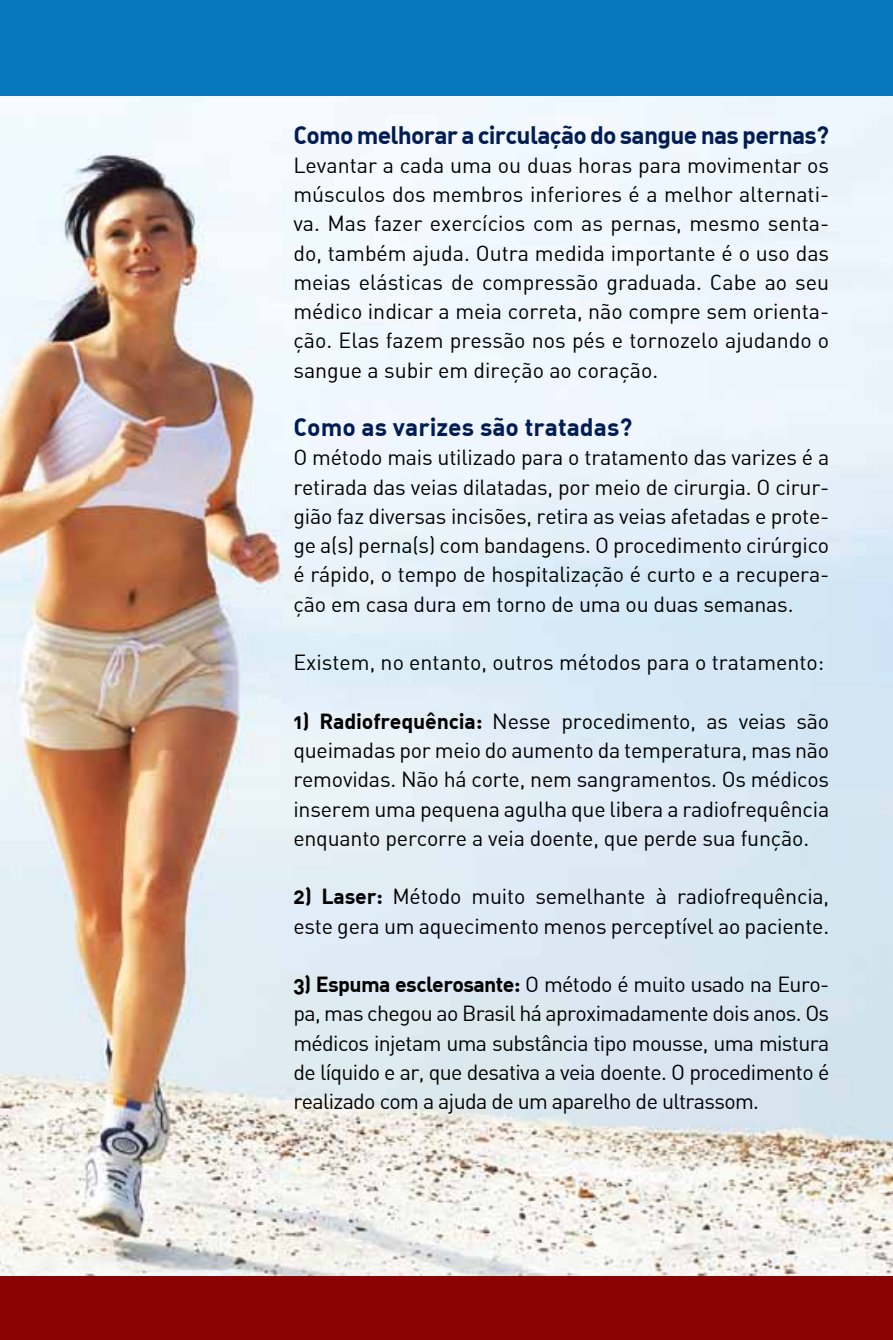
<style>
.page{position:relative;width:893px;height:1340px;background:#fff}
.page>*{position:absolute;margin:0;border:0;box-sizing:border-box;transform-origin:0 0}
.t1{font:700 24.75px "DIN Alternate";letter-spacing:-.03em;color:#001c54}
.t2{font:700 24.75px "DIN Alternate";color:#001c54}
.t3{font:21.38px/29.2px "DIN Alternate";letter-spacing:-.01em;color:#000;text-align:justify}
.s1{font-weight:700}
</style>
<div class="page">
<img style="left:0;top:96px;width:893px;height:1180px">
<div style="left:0;top:0;width:893px;height:96px;background:#0778be"></div>
<div style="left:0;top:1276px;width:893px;height:63px;background:#8b0304"></div>
<p class="t1" style="left:293px;top:118px;width:537px">Como melhorar a circulação do sangue nas pernas?</p>
<p class="t3" style="left:293px;top:150px;width:537px">Levantar a cada uma ou duas horas para movimentar os músculos dos membros inferiores é a melhor alternati&shy;va. Mas fazer exercícios com as pernas, mesmo senta&shy;do, também ajuda. Outra medida importante é o uso das meias elásticas de compressão graduada. Cabe ao seu médico indicar a meia correta, não compre sem orienta&shy;ção. Elas fazem pressão nos pés e tornozelo ajudando o sangue a subir em direção ao coração.</p>
<p class="t2" style="left:293px;top:411px;width:340px">Como as varizes são tratadas?</p>
<p class="t3" style="left:293px;top:442px;width:537px">O método mais utilizado para o tratamento das varizes é a retirada das veias dilatadas, por meio de cirurgia. O cirur&shy;gião faz diversas incisões, retira as veias afetadas e prote&shy;ge a(s) perna(s) com bandagens. O procedimento cirúrgico é rápido, o tempo de hospitalização é curto e a recupera&shy;ção em casa dura em torno de uma ou duas semanas.</p>
<p class="t3" style="left:293px;top:647px;width:532px">Existem, no entanto, outros métodos para o tratamento:</p>
<p class="t3" style="left:293px;top:706px;width:537px"><span class="s1">1) Radiofrequência:</span> Nesse procedimento, as veias são queimadas por meio do aumento da temperatura, mas não removidas. Não há corte, nem sangramentos. Os médicos inserem uma pequena agulha que libera a radiofrequência enquanto percorre a veia doente, que perde sua função.</p>
<p class="t3" style="left:293px;top:881px;width:537px"><span class="s1">2) Laser:</span> Método muito semelhante à radiofrequência, este gera um aquecimento menos perceptível ao paciente.</p>
<p class="t3" style="left:293px;top:969px;width:537px"><span class="s1">3) Espuma esclerosante:</span> O método é muito usado na Euro&shy;pa, mas chegou ao Brasil há aproximadamente dois anos. Os médicos injetam uma substância tipo mousse, uma mistura de líquido e ar, que desativa a veia doente. O procedimento é realizado com a ajuda de um aparelho de ultrassom.</p>
</div>
